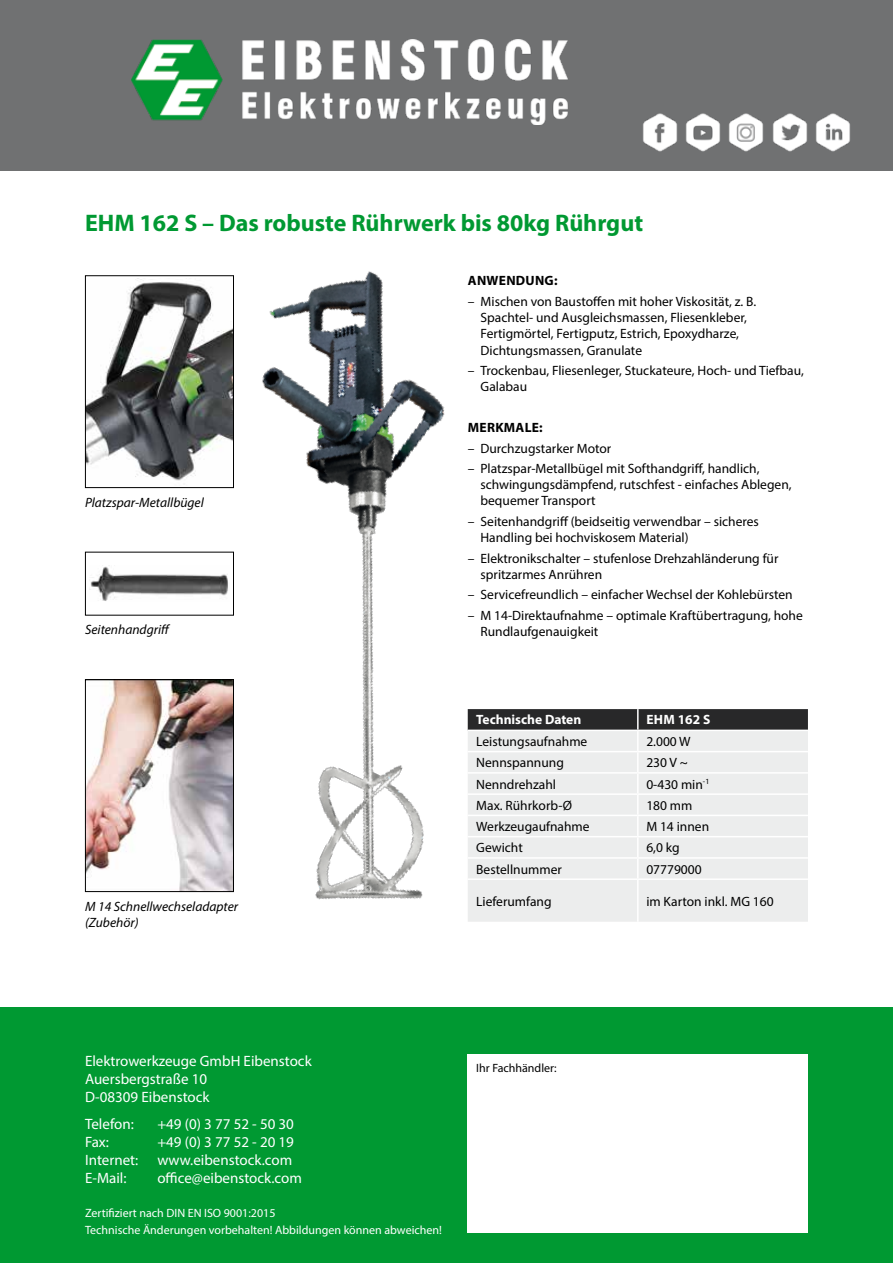
<style>
.page{position:relative;width:893px;height:1263px;background:#fff}
.page>*{position:absolute;margin:0;border:0;box-sizing:border-box;transform-origin:0 0}
.t1{font:700 24px "Myriad Pro";color:#009932}
.t2{font:15px/18px "Myriad Pro";color:#fff}
.t3{font:13.5px/16.2px "Myriad Pro";color:#000}
.t4{font:italic 13.5px/16.2px "Myriad Pro";color:#000}
.t5{font:700 13.5px "Myriad Pro";color:#fff}
.t6{font:700 13.5px "Myriad Pro";letter-spacing:.02em;color:#000}
.t7{font:12px "Myriad Pro";color:#fff}
.t8{font:12px "Myriad Pro";color:#000}
</style>
<div class="page">
<div style="left:0;top:1008px;width:893px;height:255px;background:#009932"></div>
<div style="left:468px;top:1054px;width:340px;height:179px;background:#fff"></div>
<svg style="left:468px;top:709px;width:340px;height:21px;background:#2c2c2d"></svg>
<div style="left:468px;top:731px;width:340px;height:126px;background:#eceded"></div>
<hr style="left:637px;top:709px;width:2px;height:21px;background:#fff">
<hr style="left:637px;top:731px;width:2px;height:20px;background:#fff">
<hr style="left:468px;top:751px;width:170px;height:1px;background:#fff">
<hr style="left:638px;top:751px;width:170px;height:1px;background:#fff">
<hr style="left:637px;top:752px;width:2px;height:20px;background:#fff">
<hr style="left:468px;top:772px;width:170px;height:2px;background:#fff">
<hr style="left:638px;top:772px;width:170px;height:2px;background:#fff">
<svg style="left:637px;top:774px;width:2px;height:19px"></svg>
<hr style="left:468px;top:793px;width:170px;height:2px;background:#fff">
<hr style="left:638px;top:793px;width:170px;height:2px;background:#fff">
<hr style="left:637px;top:795px;width:2px;height:20px;background:#fff">
<hr style="left:468px;top:815px;width:170px;height:1px;background:#fff">
<hr style="left:638px;top:815px;width:170px;height:1px;background:#fff">
<hr style="left:637px;top:816px;width:2px;height:20px;background:#fff">
<hr style="left:468px;top:836px;width:170px;height:1px;background:#fff">
<hr style="left:638px;top:836px;width:170px;height:1px;background:#fff">
<hr style="left:637px;top:837px;width:2px;height:20px;background:#fff">
<div style="left:468px;top:859px;width:340px;height:63px;background:#eceded"></div>
<hr style="left:468px;top:878px;width:170px;height:2px;background:#fff">
<hr style="left:638px;top:878px;width:170px;height:2px;background:#fff">
<hr style="left:637px;top:880px;width:2px;height:42px;background:#fff">
<img style="left:87px;top:278px;width:145px;height:203px">
<div style="left:85px;top:275px;width:149px;height:213px;border:1px solid #000"></div>
<img style="left:87px;top:681px;width:145px;height:209px">
<div style="left:85px;top:679px;width:149px;height:213px;border:1px solid #000"></div>
<img style="left:262px;top:271px;width:183px;height:629px">
<img style="left:89px;top:565px;width:139px;height:36px">
<div style="left:85px;top:552px;width:149px;height:63px;border:1px solid #000"></div>
<div style="left:0;top:0;width:893px;height:170px;background:#707172"></div>
<img style="left:131px;top:40px;width:436px;height:85px">
<img style="left:643px;top:113px;width:35px;height:39px">
<img style="left:685px;top:113px;width:79px;height:39px">
<img style="left:772px;top:113px;width:36px;height:39px">
<img style="left:815px;top:113px;width:35px;height:39px">
<h1 class="t1" style="left:85px;top:207px;width:560px">EHM 162 S – Das robuste Rührwerk bis 80kg Rührgut</h1>
<p class="t4" style="left:85px;top:494px;width:120px">Platzspar-Metallbügel</p>
<p class="t4" style="left:85px;top:621px;width:87px">Seitenhandgriff</p>
<p class="t4" style="left:85px;top:898px;width:155px">M 14 Schnellwechseladapter (Zubehör)</p>
<p class="t6" style="left:468px;top:272px;width:91px">ANWENDUNG:</p>
<p class="t3" style="left:480px;top:293px;width:277px;text-indent:-13px">– Mischen von Baustoffen mit hoher Viskosität, z. B.<br>Spachtel- und Ausgleichsmassen, Fliesenkleber, Fertigmörtel, Fertigputz, Estrich, Epoxydharze, Dichtungsmassen, Granulate</p>
<p class="t3" style="left:480px;top:362px;width:325px;text-indent:-13px">– Trockenbau, Fliesenleger, Stuckateure, Hoch- und Tiefbau,<br>Galabau</p>
<p class="t6" style="left:468px;top:419px;width:76px">MERKMALE:</p>
<p class="t3" style="left:468px;top:440px;width:145px">– Durchzugstarker Motor</p>
<p class="t3" style="left:480px;top:460px;width:313px;text-indent:-13px">– Platzspar-Metallbügel mit Softhandgriff, handlich, schwingungsdämpfend, rutschfest - einfaches Ablegen, bequemer Transport</p>
<p class="t3" style="left:480px;top:513px;width:280px;text-indent:-13px">– Seitenhandgriff (beidseitig verwendbar – sicheres<br>Handling bei hochviskosem Material)</p>
<p class="t3" style="left:480px;top:550px;width:299px;text-indent:-13px">– Elektronikschalter – stufenlose Drehzahländerung für spritzarmes Anrühren</p>
<p class="t3" style="left:468px;top:586px;width:327px">– Servicefreundlich – einfacher Wechsel der Kohlebürsten</p>
<p class="t3" style="left:480px;top:607px;width:324px;text-indent:-13px">– M 14-Direktaufnahme – optimale Kraftübertragung, hohe<br>Rundlaufgenauigkeit</p>
<p class="t5" style="left:476px;top:711px;width:107px">Technische Daten</p>
<p class="t5" style="left:646px;top:711px;width:65px">EHM 162 S</p>
<p class="t3" style="left:476px;top:733px;width:113px">Leistungsaufnahme</p>
<p class="t3" style="left:646px;top:733px;width:46px">2.000 W</p>
<p class="t3" style="left:476px;top:754px;width:89px">Nennspannung</p>
<p class="t3" style="left:646px;top:754px;width:43px">230 V ~</p>
<p class="t3" style="left:476px;top:776px;width:81px">Nenndrehzahl</p>
<p class="t3" style="left:646px;top:776px;width:65px">0-430 min<sup>-1</sup></p>
<p class="t3" style="left:476px;top:797px;width:97px">Max. Rührkorb-Ø</p>
<p class="t3" style="left:646px;top:797px;width:48px">180 mm</p>
<p class="t3" style="left:476px;top:818px;width:115px">Werkzeugaufnahme</p>
<p class="t3" style="left:646px;top:818px;width:64px">M 14 innen</p>
<p class="t3" style="left:476px;top:839px;width:48px">Gewicht</p>
<p class="t3" style="left:646px;top:839px;width:35px">6,0 kg</p>
<p class="t3" style="left:476px;top:861px;width:87px">Bestellnummer</p>
<p class="t3" style="left:646px;top:861px;width:57px">07779000</p>
<p class="t3" style="left:476px;top:893px;width:77px">Lieferumfang</p>
<p class="t3" style="left:646px;top:893px;width:129px">im Karton inkl. MG 160</p>
<p class="t2" style="left:85px;top:1051px;width:228px">Elektrowerkzeuge GmbH Eibenstock<br>Auersbergstraße 10<br>D-08309 Eibenstock</p>
<p class="t2" style="left:85px;top:1114px;width:50px">Telefon:</p>
<p class="t2" style="left:157px;top:1114px;width:138px">+49 (0) 3 77 52 - 50 30</p>
<p class="t2" style="left:85px;top:1132px;width:25px">Fax:</p>
<p class="t2" style="left:157px;top:1132px;width:138px">+49 (0) 3 77 52 - 20 19</p>
<p class="t2" style="left:85px;top:1150px;width:55px">Internet:</p>
<p class="t2" style="left:157px;top:1150px;width:136px">www.eibenstock.com</p>
<p class="t2" style="left:85px;top:1168px;width:43px">E-Mail:</p>
<p class="t2" style="left:157px;top:1168px;width:146px">office@eibenstock.com</p>
<p class="t7" style="left:85px;top:1205px;width:192px">Zertifiziert nach DIN EN ISO 9001:2015</p>
<p class="t7" style="left:85px;top:1222px;width:358px">Technische Änderungen vorbehalten! Abbildungen können abweichen!</p>
<p class="t8" style="left:476px;top:1061px;width:82px">Ihr Fachhändler:</p>
</div>
